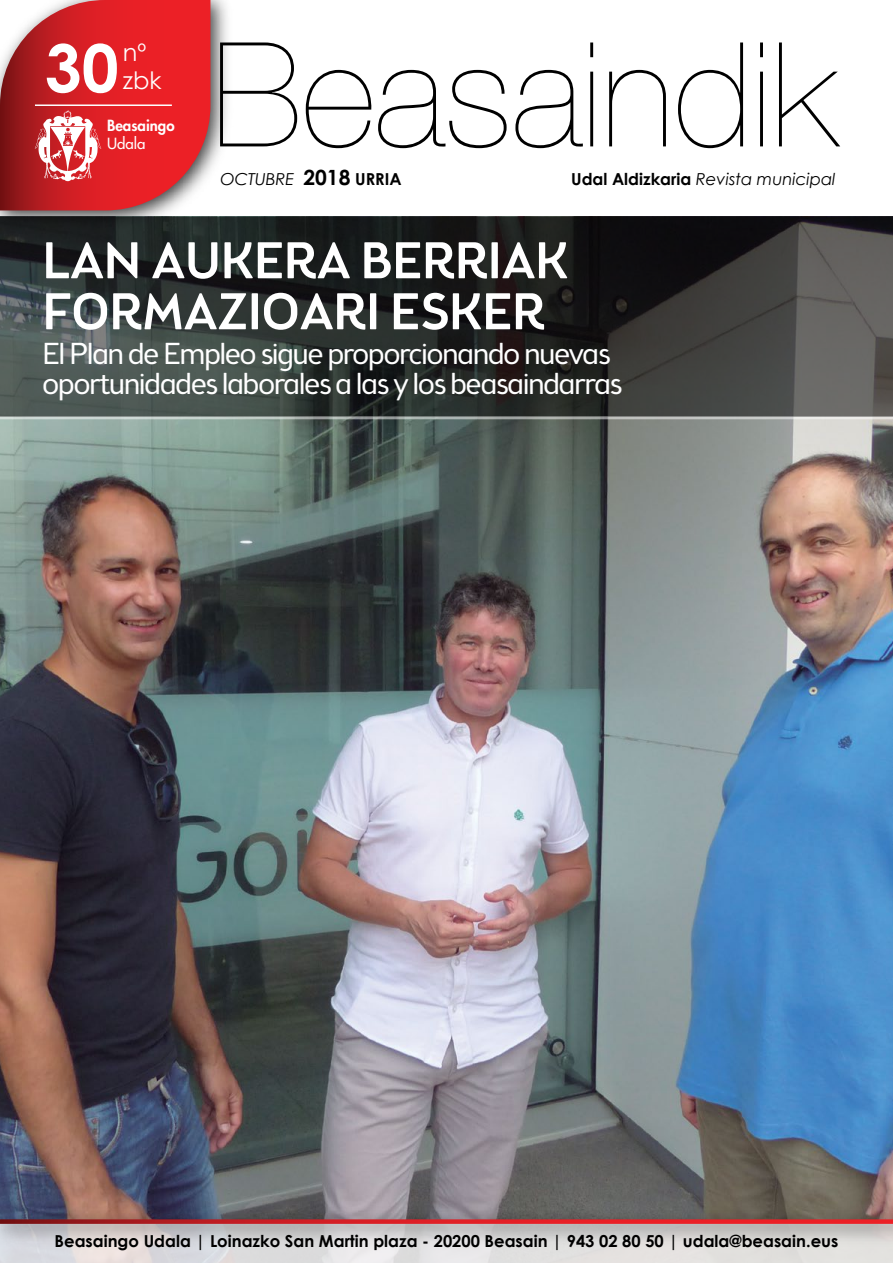
<style>
.page{position:relative;width:893px;height:1263px;background:#fff}
.page>*{position:absolute;margin:0;border:0;box-sizing:border-box;transform-origin:0 0}
.t1{font:200 145.5px "Helvetica Neue LT Std";color:#000}
.t2{font:700 66px "Century Gothic";color:#fff}
.t3{font:500 51px/51px "Brooklyn Samuels Five";color:#fff}
.t4{font:300 30px/30px "Brooklyn Samuels Five";letter-spacing:-.03em;color:#fff}
.t5{font:24px/28.8px "Century Gothic";color:#fff}
.t6{font:700 16.5px "Century Gothic";color:#000}
.t7{font:italic 16.5px "Century Gothic";color:#000}
.t8{font:800 15px "Futura Std";color:#fff}
.t9{font:500 15px "Futura Std";color:#fff}
.s1{font-weight:700;font-style:normal;font-size:21px}
.s2{font-weight:700;font-style:normal}
</style>
<div class="page">
<img style="left:0;top:419px;width:893px;height:782px">
<img style="left:0;top:0;width:237px;height:217px">
<svg style="left:0;top:1251px;width:893px;height:12px;background:#e1e0e0"></svg>
<img style="left:0;top:1201px;width:893px;height:50px">
<svg style="left:0;top:1219px;width:893px;height:5px;background:#c7262b"></svg>
<svg style="left:0;top:0;width:210px;height:210px;background:#d63c40"></svg>
<svg style="left:0;top:217px;width:893px;height:199px;background:#313433"></svg>
<h2 class="t2" style="left:45px;top:18px;width:75px">30</h2>
<p class="t5" style="left:123px;top:37px;width:40px">nº zbk</p>
<p class="t8" style="left:107px;top:116px;width:69px">Beasaingo</p>
<p class="t9" style="left:107px;top:134px;width:40px">Udala</p>
<h1 class="t1" style="left:213px;top:11px;width:624px">Beasaindik</h1>
<p class="t7" style="left:220px;top:167px;width:183px">OCTUBRE <span class="s1">2018</span> <span class="s2">URRIA</span></p>
<p class="t7" style="left:571px;top:167px;width:266px"><span class="s2">Udal Aldizkaria</span> Revista municipal</p>
<h3 class="t3" style="left:43px;top:239px;width:527px">LAN AUKERA BERRIAK<br>FORMAZIOARI ESKER</h3>
<p class="t4" style="left:43px;top:340px;width:581px">El Plan de Empleo sigue proporcionando nuevas oportunidades laborales a las y los beasaindarras</p>
<p class="t6" style="left:55px;top:1228px;width:785px">Beasaingo Udala | Loinazko San Martin plaza - 20200 Beasain | 943 02 80 50 | udala@beasain.eus</p>
</div>
